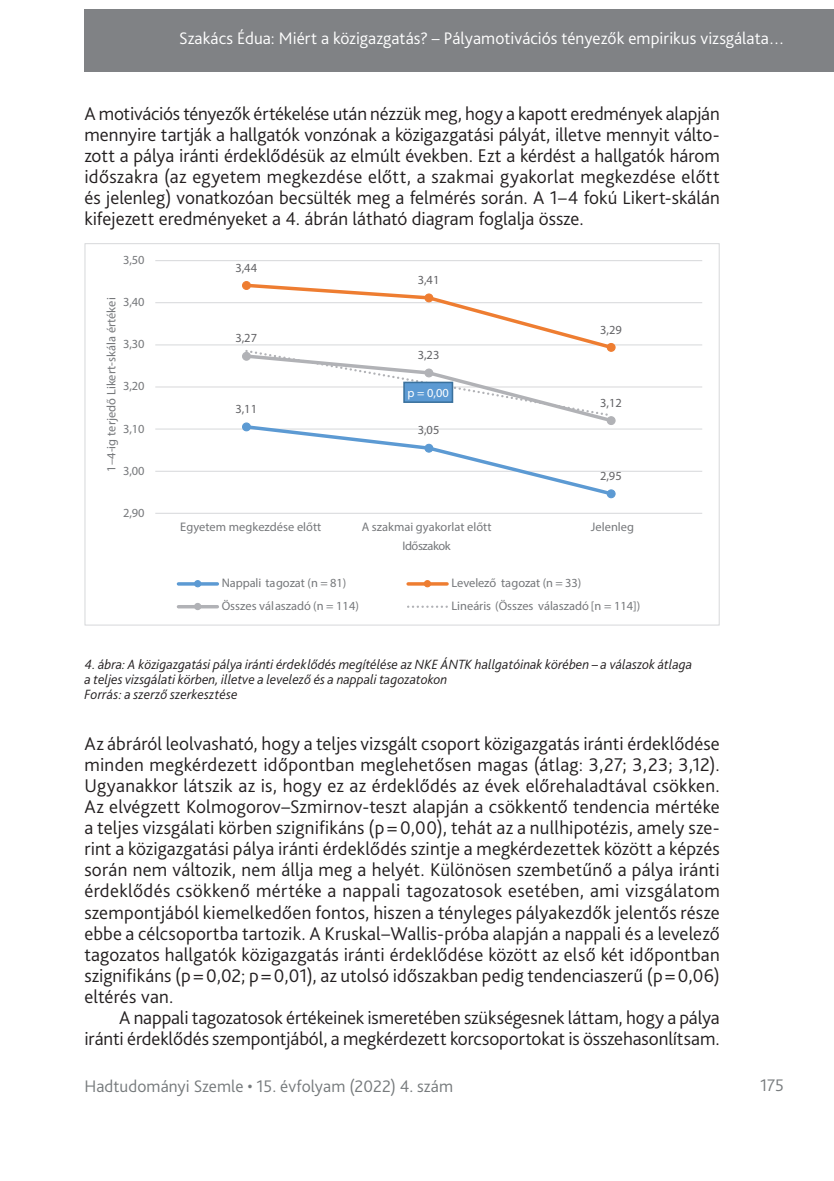
<style>
.page{position:relative;width:834px;height:1181px;background:#fff}
.page>*{position:absolute;margin:0;border:0;box-sizing:border-box;transform-origin:0 0}
._2__Body_1st_paragra{font:300 19.25px/21px "Bliss Pro";letter-spacing:.01em;color:#231f20;text-align:justify}
._1__Body{font:300 19.25px/21px "Bliss Pro";color:#231f20;text-align:right}
.t1{font:300 17.5px "Bliss Pro";letter-spacing:.005em;color:#fff}
.t2{font:300 17.5px "Bliss Pro";letter-spacing:.005em;color:#767a7c}
.Ábra__képalárás{font:italic 300 14px/15.8px "Bliss Pro";color:#231f20}
.ábra_forrás{font:italic 300 14px "Bliss Pro";letter-spacing:.015em;color:#231f20}
.t3{font:12.42px/22.9px "Myriad Pro";color:#76787b}
.t4{font:12.42px "Myriad Pro";letter-spacing:.005em;color:#636366}
.t5{font:12.42px "Myriad Pro";color:#fff}
</style>
<div class="page">
<div style="left:84px;top:9px;width:749px;height:63px;background:#808285"></div>
<hr style="left:155px;top:471px;width:547px;height:1px;background:#dcdddf">
<hr style="left:155px;top:428px;width:547px;height:2px;background:#dcdddf">
<hr style="left:155px;top:386px;width:547px;height:1px;background:#dcdddf">
<hr style="left:155px;top:344px;width:547px;height:1px;background:#dcdddf">
<hr style="left:155px;top:302px;width:547px;height:1px;background:#dcdddf">
<hr style="left:155px;top:260px;width:547px;height:1px;background:#dcdddf">
<hr style="left:155px;top:513px;width:547px;height:1px;background:#dcdddf">
<div style="left:242px;top:281px;width:9px;height:9px;border:1px solid #ee7d31;border-radius:50%"></div>
<svg style="left:242px;top:282px;width:373px;height:216px"></svg>
<hr style="left:178px;top:582px;width:39px;height:3px;background:#5c9ad3">
<div style="left:195px;top:580px;width:6px;height:7px;background:#5c9ad3;border-radius:50%"></div>
<div style="left:194px;top:580px;width:7px;height:7px;border:1px solid #5c9ad3;border-radius:50%"></div>
<hr style="left:408px;top:582px;width:39px;height:3px;background:#ee7d31">
<div style="left:423px;top:580px;width:8px;height:7px;border:1px solid #ee7d31;border-radius:50%"></div>
<hr style="left:178px;top:605px;width:39px;height:3px;background:#b1b2b6">
<div style="left:194px;top:603px;width:7px;height:7px;border:1px solid #b1b2b6;border-radius:50%"></div>
<svg style="left:408px;top:605px;width:39px;height:3px"></svg>
<div style="left:404px;top:382px;width:48px;height:20px;background:#5c9ad3"></div>
<div style="left:403px;top:382px;width:50px;height:21px;border:2px solid #3a719d"></div>
<p class="t1" style="left:179px;top:27px;width:606px">Szakács Édua: Miért a közigazgatás? – Pályamotivációs tényezők empirikus vizsgálata…</p>
<p class="_2__Body_1st_paragra" style="left:84px;top:103px;width:637px">A motivációs tényezők értékelése után nézzük meg, hogy a kapott eredmények alapján mennyire tartják a hallgatók vonzónak a közigazgatási pályát, illetve mennyit válto&shy;zott a pálya iránti érdeklődésük az elmúlt években. Ezt a kérdést a hallgatók három időszakra (az egyetem megkezdése előtt, a szakmai gyakorlat megkezdése előtt és jelenleg) vonatkozóan becsülték meg a felmérés során. A -1–4 fokú Likert-skálán kifejezett eredményeket a -4. ábrán látható diagram foglalja össze.</p>
<p class="t3" style="left:123px;top:248px;width:23px">3,50</p>
<p class="t3" style="left:123px;top:290px;width:23px">3,40</p>
<p class="t3" style="left:100px;top:471px;width:176px;rotate:-90deg">1–4-ig terjedő Likert-skála értékei</p>
<p class="t3" style="left:123px;top:332px;width:23px">3,30</p>
<p class="t3" style="left:123px;top:375px;width:23px">3,20</p>
<p class="t3" style="left:123px;top:417px;width:23px">3,10</p>
<p class="t3" style="left:123px;top:459px;width:23px">3,00</p>
<p class="t3" style="left:123px;top:501px;width:23px">2,90</p>
<p class="t4" style="left:235px;top:260px;width:23px">3,44</p>
<p class="t4" style="left:235px;top:330px;width:23px">3,27</p>
<p class="t4" style="left:235px;top:401px;width:23px">3,11</p>
<p class="t4" style="left:417px;top:272px;width:23px">3,41</p>
<p class="t4" style="left:417px;top:347px;width:23px">3,23</p>
<p class="t5" style="left:407px;top:385px;width:43px">p = 0,00</p>
<p class="t4" style="left:417px;top:422px;width:23px">3,05</p>
<p class="t4" style="left:600px;top:322px;width:23px">3,29</p>
<p class="t4" style="left:600px;top:395px;width:23px">3,12</p>
<p class="t4" style="left:600px;top:468px;width:23px">2,95</p>
<p class="t3" style="left:361px;top:517px;width:131px;line-height:19.4px;text-align:center">A szakmai gyakorlat előtt<br>Időszakok</p>
<p class="t3" style="left:180px;top:515px;width:143px">Egyetem megkezdése előtt</p>
<p class="t3" style="left:591px;top:515px;width:45px">Jelenleg</p>
<p class="t3" style="left:222px;top:571px;width:139px">Nappali tagozat (n = 81)<br>Összes válaszadó (n = 114)</p>
<p class="t3" style="left:451px;top:571px;width:190px">Levelező tagozat (n = 33)<br>Lineáris (Összes válaszadó [n = 114])</p>
<p class="Ábra__képalárás" style="left:84px;top:655px;width:609px">4. ábra: A közigazgatási pálya iránti érdeklődés megítélése az NKE ÁNTK hallgatóinak körében – a válaszok átlaga a teljes vizsgálati körben, illetve a levelező és a nappali tagozatokon</p>
<p class="ábra_forrás" style="left:84px;top:685px;width:155px">Forrás: a szerző szerkesztése</p>
<p class="_2__Body_1st_paragra" style="left:84px;top:733px;width:637px">Az ábráról leolvasható, hogy a teljes vizsgált csoport közigazgatás iránti érdeklődése minden megkérdezett időpontban meglehetősen magas (átlag: 3,27; 3,23; 3,12).<br>Ugyanakkor látszik az is, hogy ez az érdeklődés az évek előrehaladtával csökken.<br>Az elvégzett Kolmogorov–Szmirnov-teszt alapján a csökkentő tendencia mértéke a teljes vizsgálati körben szignifikáns (p = 0,00), tehát az a nullhipotézis, amely sze&shy;rint a közigazgatási pálya iránti érdeklődés szintje a megkérdezettek között a képzés során nem változik, nem állja meg a helyét. Különösen szembetűnő a pálya iránti érdeklődés csökkenő mértéke a nappali tagozatosok esetében, ami vizsgálatom szempontjából kiemelkedően fontos, hiszen a tényleges pályakezdők jelentős része ebbe a célcsoportba tartozik. A Kruskal–Wallis-próba alapján a nappali és a levelező tagozatos hallgatók közigazgatás iránti érdeklődése között az első két időpontban szignifikáns (p =0,02; p =0,01), az utolsó időszakban pedig tendenciaszerű (p=0,06) eltérés van.</p>
<p class="_1__Body" style="left:84px;top:1006px;width:636px">A nappali tagozatosok értékeinek ismeretében szükségesnek láttam, hogy a pálya iránti érdeklődés szempontjából, a megkérdezett korcsoportokat is összehasonlítsam.</p>
<p class="t2" style="left:84px;top:1075px;width:370px">Hadtudományi Szemle • 15. évfolyam (2022) 4. szám</p>
<p class="t2" style="left:759px;top:1074px;width:26px">175</p>
</div>
